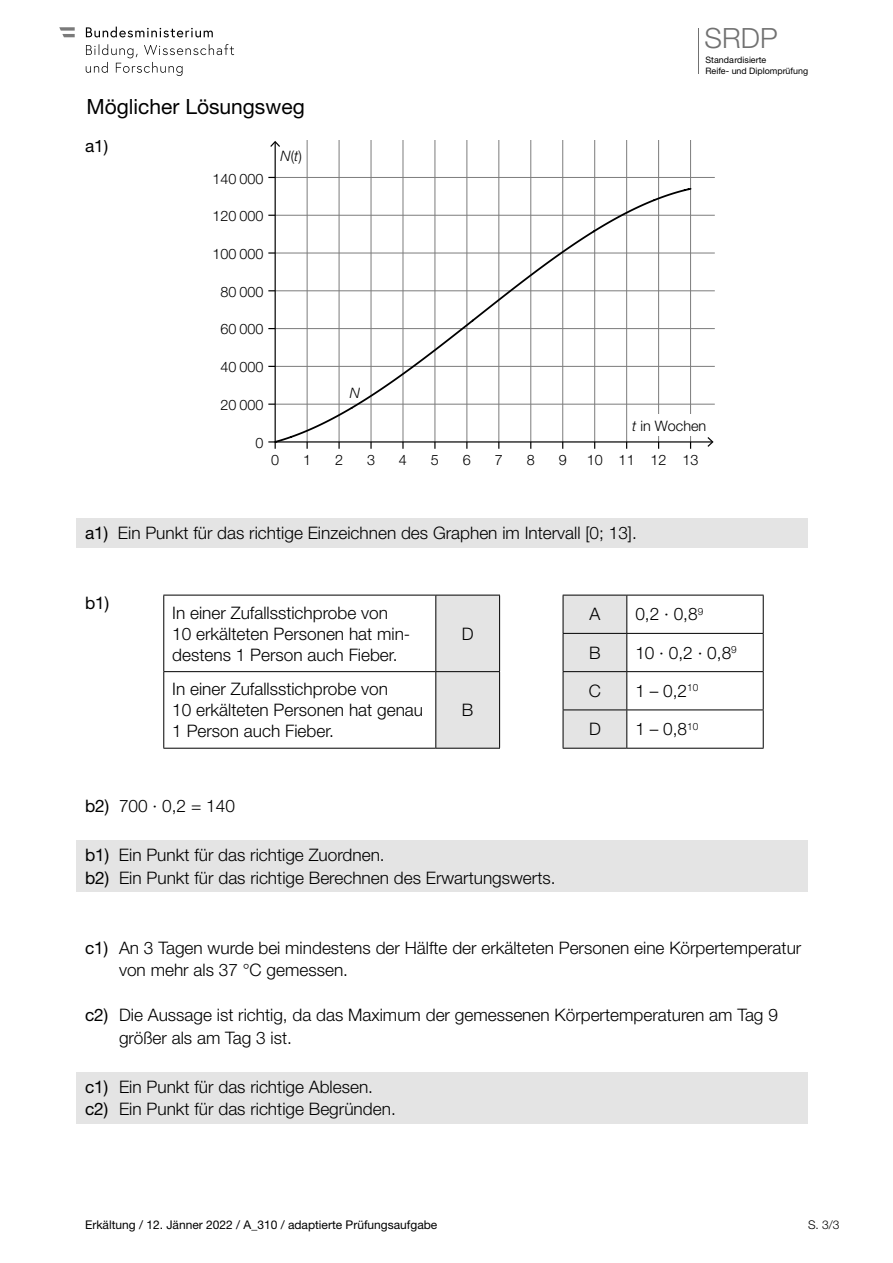
<style>
.page{position:relative;width:893px;height:1263px;background:#fff}
.page>*{position:absolute;margin:0;border:0;box-sizing:border-box;transform-origin:0 0}
.t1{font:300 27.9px "Helvetica Neue LT Std";color:#717171}
.t2{font:21px "Helvetica Neue LT Std";color:#000}
.t3{font:300 17.25px/21px "Helvetica Neue LT Std";color:#000}
.t4{font:17.25px "Helvetica Neue LT Std";color:#000}
.t5{font:300 14.4px "Helvetica Neue LT Pro";color:#000}
.t6{font:italic 300 14.4px "Helvetica Neue LT Pro";color:#000}
.t7{font:12px "Helvetica Neue LT Std";color:#000}
.t8{font:300 12px "Helvetica Neue LT Std";color:#000}
.t9{font:8.85px/10.6px "Helvetica Neue LT Std";color:#010101}
.s1{font-style:normal}
.s2{font-style:italic}
.s3{font-weight:400}
</style>
<div class="page">
<svg style="left:86px;top:44px;width:148px;height:32px"></svg>
<svg style="left:86px;top:27px;width:127px;height:10px"></svg>
<svg style="left:59px;top:27px;width:16px;height:10px"></svg>
<hr style="left:698px;top:28px;width:1px;height:46px;background:#717171">
<hr style="left:307px;top:140px;width:1px;height:302px;background:#7c7c7c">
<hr style="left:339px;top:140px;width:1px;height:302px;background:#7c7c7c">
<hr style="left:371px;top:140px;width:1px;height:302px;background:#7c7c7c">
<hr style="left:403px;top:140px;width:1px;height:302px;background:#7c7c7c">
<hr style="left:435px;top:140px;width:1px;height:302px;background:#7c7c7c">
<hr style="left:467px;top:140px;width:1px;height:302px;background:#7c7c7c">
<hr style="left:499px;top:140px;width:1px;height:302px;background:#7c7c7c">
<hr style="left:530px;top:140px;width:1px;height:302px;background:#7c7c7c">
<hr style="left:562px;top:140px;width:1px;height:302px;background:#7c7c7c">
<hr style="left:594px;top:140px;width:1px;height:302px;background:#7c7c7c">
<hr style="left:626px;top:140px;width:1px;height:302px;background:#7c7c7c">
<hr style="left:658px;top:140px;width:1px;height:302px;background:#7c7c7c">
<hr style="left:690px;top:140px;width:1px;height:302px;background:#7c7c7c">
<hr style="left:275px;top:177px;width:440px;height:1px;background:#7c7c7c">
<hr style="left:275px;top:215px;width:440px;height:1px;background:#7c7c7c">
<hr style="left:275px;top:253px;width:440px;height:1px;background:#7c7c7c">
<hr style="left:275px;top:290px;width:440px;height:1px;background:#7c7c7c">
<hr style="left:275px;top:328px;width:440px;height:1px;background:#7c7c7c">
<hr style="left:275px;top:366px;width:440px;height:1px;background:#7c7c7c">
<hr style="left:275px;top:404px;width:440px;height:1px;background:#7c7c7c">
<hr style="left:275px;top:142px;width:1px;height:307px;background:#000">
<svg style="left:270px;top:141px;width:10px;height:6px"></svg>
<hr style="left:268px;top:441px;width:444px;height:1px;background:#000">
<svg style="left:707px;top:437px;width:7px;height:10px"></svg>
<svg style="left:273px;top:187px;width:420px;height:257px"></svg>
<div style="left:77px;top:518px;width:731px;height:30px;background:#e4e4e4"></div>
<div style="left:564px;top:596px;width:62px;height:152px;background:#e4e4e4"></div>
<hr style="left:563px;top:595px;width:1px;height:38px;background:#000">
<hr style="left:563px;top:595px;width:64px;height:1px;background:#000">
<hr style="left:626px;top:595px;width:1px;height:38px;background:#000">
<hr style="left:763px;top:595px;width:1px;height:38px;background:#000">
<hr style="left:627px;top:595px;width:137px;height:1px;background:#000">
<hr style="left:563px;top:634px;width:1px;height:37px;background:#000">
<hr style="left:563px;top:633px;width:64px;height:1px;background:#000">
<hr style="left:626px;top:634px;width:1px;height:37px;background:#000">
<hr style="left:763px;top:634px;width:1px;height:37px;background:#000">
<hr style="left:627px;top:633px;width:137px;height:1px;background:#000">
<hr style="left:563px;top:672px;width:1px;height:37px;background:#000">
<hr style="left:563px;top:671px;width:64px;height:1px;background:#000">
<hr style="left:626px;top:672px;width:1px;height:37px;background:#000">
<hr style="left:763px;top:672px;width:1px;height:37px;background:#000">
<hr style="left:627px;top:671px;width:137px;height:1px;background:#000">
<hr style="left:563px;top:710px;width:1px;height:38px;background:#000">
<hr style="left:563px;top:709px;width:64px;height:1px;background:#000">
<hr style="left:626px;top:710px;width:1px;height:38px;background:#000">
<hr style="left:763px;top:710px;width:1px;height:38px;background:#000">
<hr style="left:627px;top:709px;width:137px;height:1px;background:#000">
<hr style="left:563px;top:748px;width:64px;height:1px;background:#000">
<hr style="left:627px;top:748px;width:137px;height:1px;background:#000">
<div style="left:436px;top:596px;width:63px;height:152px;background:#e4e4e4"></div>
<hr style="left:163px;top:595px;width:273px;height:1px;background:#000">
<hr style="left:163px;top:595px;width:1px;height:76px;background:#000">
<hr style="left:436px;top:595px;width:64px;height:1px;background:#000">
<hr style="left:435px;top:595px;width:1px;height:76px;background:#000">
<hr style="left:499px;top:595px;width:1px;height:76px;background:#000">
<hr style="left:163px;top:671px;width:273px;height:1px;background:#000">
<hr style="left:163px;top:672px;width:1px;height:76px;background:#000">
<hr style="left:436px;top:671px;width:64px;height:1px;background:#000">
<hr style="left:435px;top:672px;width:1px;height:76px;background:#000">
<hr style="left:499px;top:672px;width:1px;height:76px;background:#000">
<hr style="left:163px;top:748px;width:273px;height:1px;background:#000">
<hr style="left:436px;top:748px;width:64px;height:1px;background:#000">
<div style="left:77px;top:840px;width:731px;height:52px;background:#e4e4e4"></div>
<div style="left:77px;top:1072px;width:731px;height:52px;background:#e4e4e4"></div>
<h1 class="t1" style="left:705px;top:21px;width:74px">SRDP</h1>
<p class="t2" style="left:85px;top:87px;width:90px">Erkältung</p>
<p class="t4" style="left:85px;top:136px;width:25px">a1)</p>
<p class="t2" style="left:87px;top:94px;width:220px">Möglicher Lösungsweg</p>
<p class="t6" style="left:281px;top:147px;width:23px">N<span class="s1">(</span>t<span class="s1">)</span></p>
<p class="t5" style="left:212px;top:170px;width:52px">140 000</p>
<p class="t5" style="left:212px;top:207px;width:52px">120 000</p>
<p class="t5" style="left:212px;top:245px;width:52px">100 000</p>
<p class="t5" style="left:220px;top:283px;width:44px">80 000</p>
<p class="t5" style="left:220px;top:320px;width:44px">60 000</p>
<p class="t5" style="left:220px;top:358px;width:44px">40 000</p>
<p class="t5" style="left:220px;top:396px;width:44px">20 000</p>
<p class="t5" style="left:255px;top:434px;width:10px">0</p>
<p class="t6" style="left:350px;top:384px;width:12px">N</p>
<p class="t9" style="left:705px;top:54px;width:104px">Standardisierte<br>Reife- und Diplomprüfung</p>
<p class="t5" style="left:632px;top:417px;width:76px"><span class="s2">t</span> in Wochen</p>
<p class="t5" style="left:271px;top:451px;width:10px">0</p>
<p class="t5" style="left:303px;top:451px;width:10px">1</p>
<p class="t5" style="left:335px;top:451px;width:10px">2</p>
<p class="t5" style="left:367px;top:451px;width:10px">3</p>
<p class="t5" style="left:399px;top:451px;width:10px">4</p>
<p class="t5" style="left:431px;top:451px;width:10px">5</p>
<p class="t5" style="left:463px;top:451px;width:10px">6</p>
<p class="t5" style="left:495px;top:451px;width:10px">7</p>
<p class="t5" style="left:527px;top:451px;width:10px">8</p>
<p class="t5" style="left:559px;top:451px;width:10px">9</p>
<p class="t5" style="left:587px;top:451px;width:113px">10 11 12 13</p>
<p class="t3" style="left:85px;top:522px;width:553px"><span class="s3">a1)</span> Ein Punkt für das richtige Einzeichnen des Graphen im Intervall [0; 13].</p>
<p class="t4" style="left:85px;top:593px;width:26px">b1)</p>
<p class="t3" style="left:172px;top:601px;width:240px">In einer Zufallsstichprobe von<br>10 erkälteten Personen hat min&shy;destens 1 Person auch Fieber.</p>
<p class="t3" style="left:172px;top:678px;width:252px">In einer Zufallsstichprobe von<br>10 erkälteten Personen hat genau<br>1 Person auch Fieber.</p>
<p class="t3" style="left:462px;top:622px;width:13px">D</p>
<p class="t3" style="left:462px;top:699px;width:13px">B</p>
<p class="t3" style="left:85px;top:795px;width:151px"><span class="s3">b2)</span> 700 ∙ 0,2 = 140</p>
<p class="t3" style="left:85px;top:843px;width:472px;line-height:22.5px"><span class="s3">b1)</span> Ein Punkt für das richtige Zuordnen.<br><span class="s3">b2)</span> Ein Punkt für das richtige Berechnen des Erwartungswerts.</p>
<p class="t3" style="left:589px;top:603px;width:12px">A</p>
<p class="t3" style="left:635px;top:603px;width:69px">0,2 · 0,8<sup>9</sup></p>
<p class="t3" style="left:589px;top:642px;width:13px">B</p>
<p class="t3" style="left:635px;top:642px;width:103px">10 · 0,2 · 0,8<sup>9</sup></p>
<p class="t3" style="left:589px;top:680px;width:14px">C</p>
<p class="t3" style="left:635px;top:680px;width:64px">1 – 0,2<sup>10</sup></p>
<p class="t3" style="left:589px;top:718px;width:13px">D</p>
<p class="t3" style="left:635px;top:718px;width:64px">1 – 0,8<sup>10</sup></p>
<p class="t3" style="left:119px;top:936px;width:684px;line-height:22.5px;text-indent:-34px"><span class="s3">c1)</span> An 3 Tagen wurde bei mindestens der Hälfte der erkälteten Personen eine Körpertemperatur von mehr als 37 °C gemessen.</p>
<p class="t3" style="left:119px;top:1003px;width:660px;line-height:22.5px;text-indent:-34px"><span class="s3">c2)</span> Die Aussage ist richtig, da das Maximum der gemessenen Körpertemperaturen am Tag 9 größer als am Tag 3 ist.</p>
<p class="t3" style="left:85px;top:1075px;width:312px;line-height:22.5px"><span class="s3">c1)</span> Ein Punkt für das richtige Ablesen. <span class="s3">c2)</span> Ein Punkt für das richtige Begründen.</p>
<p class="t7" style="left:85px;top:1217px;width:354px">Erkältung / 12. Jänner 2022 / A_310 / adaptierte Prüfungsaufgabe</p>
<p class="t8" style="left:808px;top:1217px;width:33px">S. 3/3</p>
</div>
